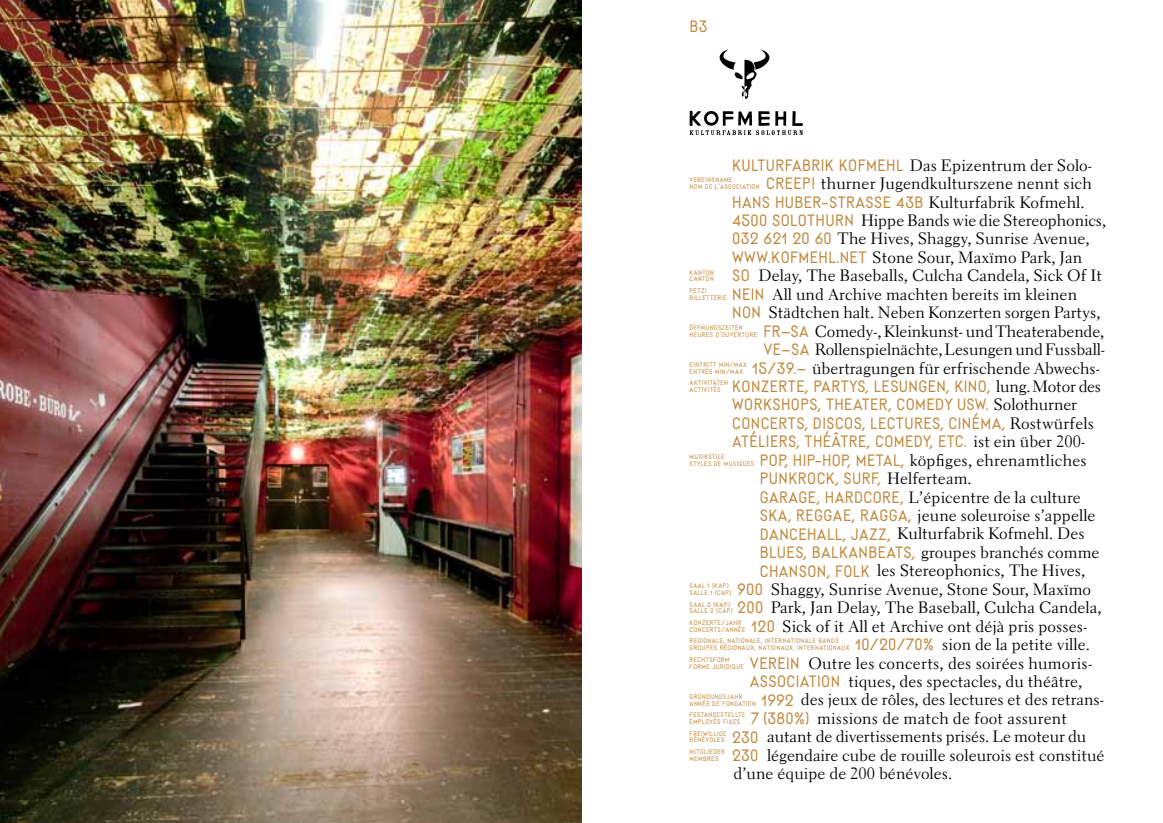
<style>
.page{position:relative;width:1163px;height:823px;background:#fff}
.page>*{position:absolute;margin:0;border:0;box-sizing:border-box;transform-origin:0 0}
.t1{font:20.5px "Dorfladen";letter-spacing:.02em;color:#bf883b}
.t2{font:15.75px "Cg Elante";letter-spacing:.01em;color:#000}
.t3{font:8.38px/6.8px "Dorfladen";letter-spacing:.05em;color:#bf883b}
</style>
<div class="page">
<img style="left:0;top:0;width:581px;height:822px">
<svg style="left:719px;top:50px;width:50px;height:49px"></svg>
<svg style="left:689px;top:111px;width:113px;height:24px"></svg>
<h1 class="t1" style="left:689px;top:16px;width:19px">B3</h1>
<p class="t2" style="left:909px;top:158px;width:184px">Das Epizentrum der Solo-</p>
<p class="t2" style="left:820px;top:177px;width:272px">thurner Jugendkulturszene nennt sich</p>
<p class="t2" style="left:928px;top:195px;width:157px">Kulturfabrik Kofmehl.</p>
<p class="t2" style="left:860px;top:213px;width:247px">Hippe Bands wie die Stereophonics,</p>
<p class="t2" style="left:837px;top:232px;width:254px">The Hives, Shaggy, Sunrise Avenue,</p>
<p class="t2" style="left:872px;top:250px;width:211px">Stone Sour, Maxïmo Park, Jan</p>
<p class="t2" style="left:758px;top:269px;width:345px">Delay, The Baseballs, Culcha Candela, Sick Of It</p>
<p class="t2" style="left:772px;top:287px;width:306px">All und Archive machten bereits im kleinen</p>
<p class="t2" style="left:768px;top:306px;width:333px">Städtchen halt. Neben Konzerten sorgen Partys,</p>
<p class="t2" style="left:814px;top:324px;width:291px">Comedy-, Kleinkunst- und Theaterabende,</p>
<p class="t2" style="left:814px;top:342px;width:292px">Rollenspielnächte, Lesungen und Fussball-</p>
<p class="t2" style="left:812px;top:361px;width:289px">übertragungen für erfrischende Abwechs-</p>
<p class="t2" style="left:995px;top:379px;width:106px">lung. Motor des</p>
<p class="t2" style="left:993px;top:398px;width:85px">Solothurner</p>
<p class="t2" style="left:1009px;top:416px;width:85px">Rostwürfels</p>
<p class="t2" style="left:973px;top:434px;width:113px">ist ein über 200-</p>
<p class="t2" style="left:909px;top:453px;width:178px">köpfiges, ehrenamtliches</p>
<p class="t2" style="left:887px;top:471px;width:86px">Helferteam.</p>
<p class="t2" style="left:908px;top:490px;width:173px">L’épicentre de la culture</p>
<p class="t2" style="left:917px;top:508px;width:180px">jeune soleuroise s’appelle</p>
<p class="t2" style="left:897px;top:527px;width:189px">Kulturfabrik Kofmehl. Des</p>
<p class="t2" style="left:920px;top:545px;width:180px">groupes branchés comme</p>
<p class="t2" style="left:877px;top:563px;width:209px">les Stereophonics, The Hives,</p>
<p class="t2" style="left:770px;top:582px;width:321px">Shaggy, Sunrise Avenue, Stone Sour, Maxïmo</p>
<p class="t2" style="left:770px;top:600px;width:332px">Park, Jan Delay, The Baseball, Culcha Candela,</p>
<p class="t2" style="left:782px;top:619px;width:306px">Sick of it All et Archive ont déjà pris posses-</p>
<p class="t2" style="left:942px;top:637px;width:149px">sion de la petite ville.</p>
<p class="t2" style="left:808px;top:656px;width:285px">Outre les concerts, des soirées humoris-</p>
<p class="t2" style="left:848px;top:674px;width:235px">tiques, des spectacles, du théâtre,</p>
<p class="t2" style="left:800px;top:692px;width:304px">des jeux de rôles, des lectures et des retrans-</p>
<p class="t2" style="left:817px;top:711px;width:251px">missions de match de foot assurent</p>
<p class="t2" style="left:767px;top:729px;width:320px">autant de divertissements prisés. Le moteur du</p>
<p class="t2" style="left:767px;top:748px;width:339px">légendaire cube de rouille soleurois est constitué</p>
<p class="t2" style="left:733px;top:766px;width:220px">d’une équipe de 200 bénévoles.</p>
<h1 class="t1" style="left:732px;top:154px;width:173px">Kulturfabrik Kofmehl</h1>
<h1 class="t1" style="left:766px;top:173px;width:50px">creep!</h1>
<h1 class="t1" style="left:732px;top:191px;width:193px">Hans Huber-Strasse 43b</h1>
<h1 class="t1" style="left:732px;top:210px;width:123px">4500 Solothurn</h1>
<h1 class="t1" style="left:732px;top:228px;width:101px">032 621 20 60</h1>
<h1 class="t1" style="left:732px;top:247px;width:136px">www.kofmehl.net</h1>
<h1 class="t1" style="left:732px;top:265px;width:19px">so</h1>
<h1 class="t1" style="left:732px;top:283px;width:34px">nein</h1>
<h1 class="t1" style="left:732px;top:302px;width:30px">non</h1>
<h1 class="t1" style="left:763px;top:320px;width:47px">fr–sa</h1>
<h1 class="t1" style="left:763px;top:339px;width:47px">ve–sa</h1>
<h1 class="t1" style="left:752px;top:357px;width:55px">15/39.–</h1>
<h1 class="t1" style="left:732px;top:376px;width:260px">Konzerte, PartYs, Lesungen, Kino,</h1>
<h1 class="t1" style="left:732px;top:394px;width:258px">Workshops, Theater, Comedy USW.</h1>
<h1 class="t1" style="left:732px;top:412px;width:274px">concerts, discos, lectures, cinéma,</h1>
<h1 class="t1" style="left:732px;top:431px;width:236px">atéliers, théâtre, comedy, etc.</h1>
<h1 class="t1" style="left:759px;top:449px;width:146px">Pop, Hip-Hop, Metal,</h1>
<h1 class="t1" style="left:759px;top:468px;width:122px">Punkrock, Surf,</h1>
<h1 class="t1" style="left:759px;top:486px;width:145px">Garage, Hardcore,</h1>
<h1 class="t1" style="left:759px;top:505px;width:153px">Ska, Reggae, Ragga,</h1>
<h1 class="t1" style="left:759px;top:523px;width:132px">Dancehall, Jazz,</h1>
<h1 class="t1" style="left:759px;top:541px;width:157px">Blues, Balkanbeats,</h1>
<h1 class="t1" style="left:759px;top:560px;width:111px">Chanson, Folk</h1>
<h1 class="t1" style="left:737px;top:578px;width:27px">900</h1>
<h1 class="t1" style="left:737px;top:597px;width:28px">200</h1>
<h1 class="t1" style="left:751px;top:615px;width:25px">120</h1>
<h1 class="t1" style="left:855px;top:634px;width:80px">10/20/70%</h1>
<h1 class="t1" style="left:749px;top:652px;width:51px">verein</h1>
<h1 class="t1" style="left:749px;top:670px;width:92px">association</h1>
<h1 class="t1" style="left:761px;top:689px;width:34px">1992</h1>
<h1 class="t1" style="left:750px;top:707px;width:60px">7 (380%)</h1>
<h1 class="t1" style="left:732px;top:726px;width:28px">230</h1>
<h1 class="t1" style="left:732px;top:744px;width:28px">230</h1>
<p class="t3" style="left:689px;top:176px;width:71px">Vereinsname<br>Nom de l’association</p>
<p class="t3" style="left:689px;top:268px;width:26px">kanton canton</p>
<p class="t3" style="left:689px;top:287px;width:39px">petzi billetterie</p>
<p class="t3" style="left:689px;top:324px;width:69px">Öffnungszeiten heures d’ouverture</p>
<p class="t3" style="left:689px;top:361px;width:59px">Eintritt min/max<br>Entrée min/max</p>
<p class="t3" style="left:689px;top:379px;width:40px">Aktivitäten activités</p>
<p class="t3" style="left:689px;top:453px;width:66px">MUSIKSTILE<br>styles de musiques</p>
<p class="t3" style="left:689px;top:582px;width:43px">SAAL 1 (kap.)<br>SALLE 1 (cap.)</p>
<p class="t3" style="left:689px;top:600px;width:45px">SAAL 2 (kap.)<br>SALLE 2 (cap.)</p>
<p class="t3" style="left:689px;top:619px;width:57px">KONZERTE/jahr concerts/année</p>
<p class="t3" style="left:689px;top:637px;width:161px">regionale, nationale, internationale bands groupes régionaux, nationaux, internationaux</p>
<p class="t3" style="left:689px;top:655px;width:56px">rechtsform<br>Forme juridique</p>
<p class="t3" style="left:689px;top:692px;width:68px">Gründungsjahr année de fondation</p>
<p class="t3" style="left:689px;top:711px;width:57px">festangestellte employés fixes</p>
<p class="t3" style="left:689px;top:729px;width:38px">freiwillige<br>Bénévoles</p>
<p class="t3" style="left:689px;top:747px;width:37px">mitglieder membres</p>
</div>
